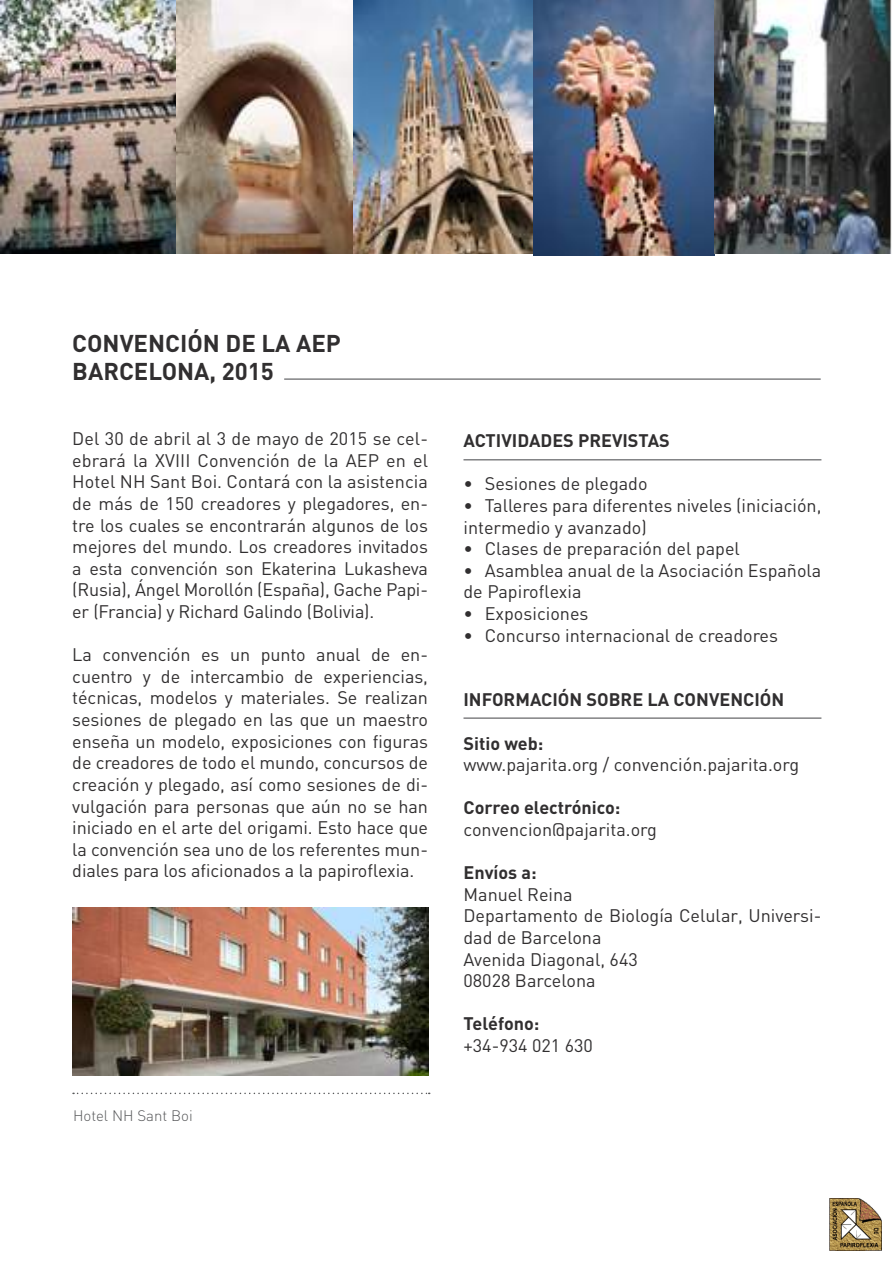
<style>
.page{position:relative;width:893px;height:1263px;background:#fff}
.page>*{position:absolute;margin:0;border:0;box-sizing:border-box;transform-origin:0 0}
.t1{font:700 24px/28.8px "DIN";color:#312f30}
.t2{font:18px/21.6px "DIN";color:#312f30}
.t3{font:700 18px "DIN";color:#312f30}
.t4{font:300 15px "DIN";color:#57585a}
</style>
<div class="page">
<img style="left:829px;top:1198px;width:52px;height:52px">
<svg style="left:73px;top:1092px;width:357px;height:2px"></svg>
<hr style="left:284px;top:378px;width:537px;height:2px;background:#57585a">
<hr style="left:463px;top:459px;width:358px;height:1px;background:#57585a">
<hr style="left:463px;top:717px;width:358px;height:2px;background:#57585a">
<img style="left:0;top:0;width:533px;height:253px">
<img style="left:533px;top:0;width:181px;height:255px">
<img style="left:714px;top:0;width:178px;height:253px">
<img style="left:72px;top:908px;width:356px;height:168px">
<h1 class="t1" style="left:72px;top:327px;width:270px">CONVENCIÓN DE LA AEP<br>BARCELONA, 2015</h1>
<p class="t2" style="left:72px;top:428px;width:357px;text-align:justify">Del 30 de abril al 3 de mayo de 2015 se cel&shy;ebrará la XVIII Convención de la AEP en el Hotel NH Sant Boi. Contará con la asistencia de más de 150 creadores y plegadores, en&shy;tre los cuales se encontrarán algunos de los mejores del mundo. Los creadores invitados a esta convención son Ekaterina Lukasheva (Rusia), Ángel Morollón (España), Gache Papi&shy;er (Francia) y Richard Galindo (Bolivia).</p>
<p class="t2" style="left:72px;top:644px;width:357px;text-align:justify">La convención es un punto anual de en&shy;cuentro y de intercambio de experiencias, técnicas, modelos y materiales. Se realizan sesiones de plegado en las que un maestro enseña un modelo, exposiciones con figuras de creadores de todo el mundo, concursos de creación y plegado, así como sesiones de di&shy;vulgación para personas que aún no se han iniciado en el arte del origami. Esto hace que la convención sea uno de los referentes mun&shy;diales para los aficionados a la papiroflexia.</p>
<p class="t4" style="left:73px;top:1106px;width:121px">Hotel NH Sant Boi</p>
<p class="t3" style="left:463px;top:429px;width:208px">ACTIVIDADES PREVISTAS</p>
<p class="t2" style="left:463px;top:473px;width:186px">• Sesiones de plegado</p>
<p class="t2" style="left:463px;top:494px;width:359px">• Talleres para diferentes niveles (iniciación, intermedio y avanzado)</p>
<p class="t2" style="left:463px;top:538px;width:278px">• Clases de preparación del papel</p>
<p class="t2" style="left:463px;top:559px;width:359px">• Asamblea anual de la Asociación Española de Papiroflexia</p>
<p class="t2" style="left:463px;top:602px;width:126px">• Exposiciones</p>
<p class="t2" style="left:463px;top:624px;width:316px">• Concurso internacional de creadores</p>
<p class="t3" style="left:463px;top:688px;width:322px">INFORMACIÓN SOBRE LA CONVENCIÓN</p>
<p class="t3" style="left:463px;top:731px;width:81px">Sitio web:</p>
<p class="t2" style="left:463px;top:754px;width:337px">www.pajarita.org / convención.pajarita.org</p>
<p class="t3" style="left:463px;top:796px;width:158px">Correo electrónico:</p>
<p class="t2" style="left:463px;top:818px;width:195px">convencion@pajarita.org</p>
<p class="t3" style="left:463px;top:861px;width:75px">Envíos a:</p>
<p class="t2" style="left:463px;top:883px;width:359px">Manuel Reina<br>Departamento de Biología Celular, Universi&shy;dad de Barcelona<br>Avenida Diagonal, 643<br>08028 Barcelona</p>
<p class="t3" style="left:463px;top:1012px;width:77px">Teléfono:</p>
<p class="t2" style="left:463px;top:1034px;width:131px">+34-934 021 630</p>
</div>
